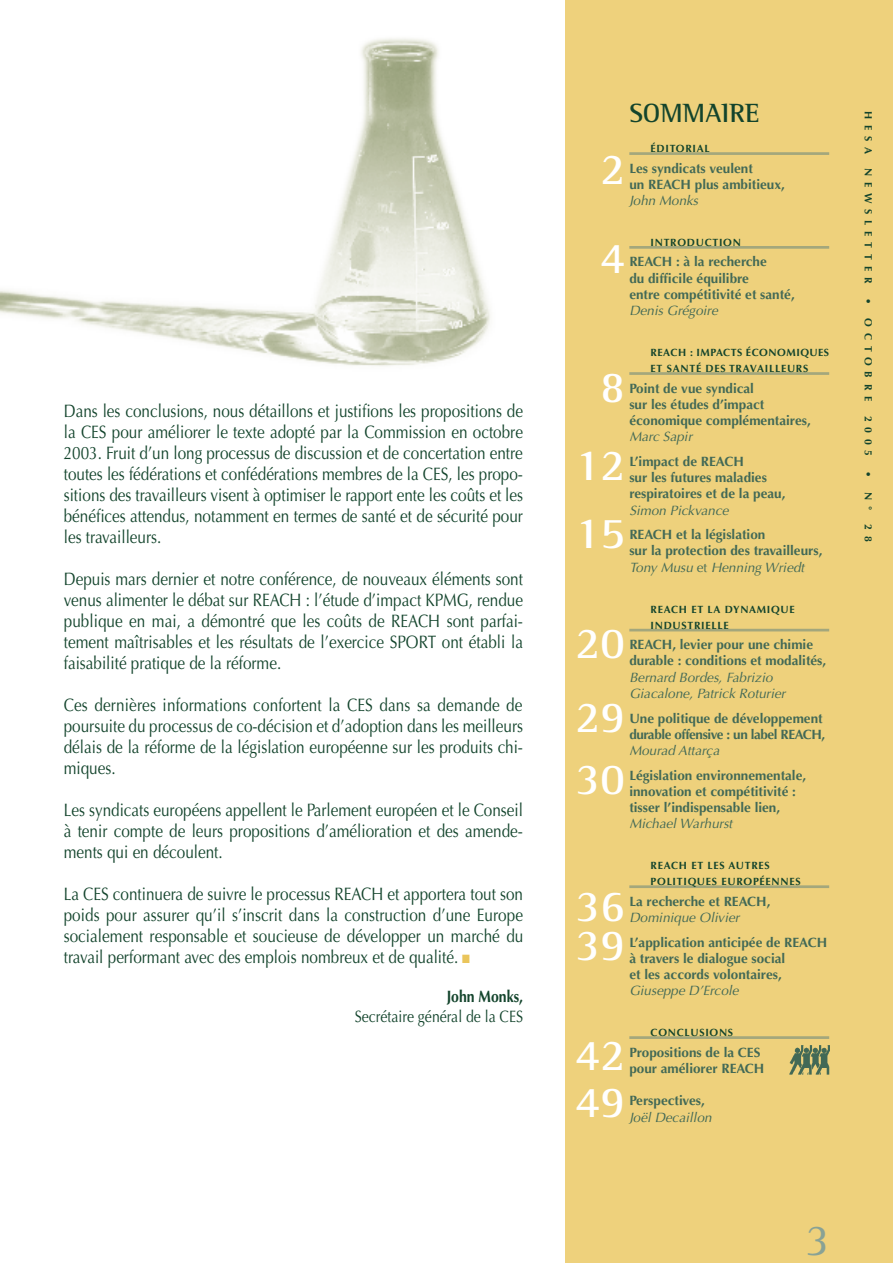
<style>
.page{position:relative;width:893px;height:1263px;background:#fff}
.page>*{position:absolute;margin:0;border:0;box-sizing:border-box;transform-origin:0 0}
.t1{font:700 45px "Rotis Semi Serif";color:#fff}
.t2{font:45px "Rotis Semi Serif";color:#89a295}
.t3{font:700 27px "Rotis Semi Serif";color:#13442c}
.Body{font:18px/21px "Optima";color:#13442c;text-align:justify;scale:.85 1}
.Body-2{font:16.5px "Optima";color:#13442c;scale:.85 1}
.Body-3{font:700 16.5px "Optima";color:#13442c;scale:.85 1}
.Som_Niv2{font:700 13.5px/16.2px "Optima";color:#426956}
.Som_Niv3{font:italic 13.5px/16.2px "Optima";color:#426956}
.Som_Niv2-2{font:700 13.5px/16.2px "Optima";letter-spacing:-.025em;color:#426956}
.Som_Niv1{font:700 10.5px/16.2px "Optima";letter-spacing:.07em;color:#13442c}
.Som_Niv1-2{font:700 10.5px/16.2px "Optima";letter-spacing:.05em;color:#13442c}
.Som_Niv1-3{font:700 10.5px "Optima";letter-spacing:.55em;color:#13442c}
.s1{color:#eac55b}
.s2{font-style:normal}
</style>
<div class="page">
<img style="left:0;top:38px;width:490px;height:328px">
<div style="left:566px;top:0;width:327px;height:1263px;background:#eed17c"></div>
<hr style="left:629px;top:152px;width:200px;height:3px;background:#a3a77c">
<hr style="left:629px;top:246px;width:200px;height:3px;background:#a3a77c">
<hr style="left:629px;top:372px;width:200px;height:3px;background:#a3a77c">
<hr style="left:629px;top:629px;width:200px;height:2px;background:#a3a77c">
<hr style="left:629px;top:885px;width:200px;height:3px;background:#a3a77c">
<hr style="left:629px;top:1036px;width:200px;height:3px;background:#a3a77c">
<img style="left:789px;top:1045px;width:40px;height:29px">
<p class="Body" style="left:64px;top:401px;width:542px">Dans les conclusions, nous détaillons et justifions les propositions de la CES pour améliorer le texte adopté par la Commission en octobre 2003. Fruit d’un long processus de discussion et de concertation entre toutes les fédérations et confédérations membres de la CES, les propo&shy;sitions des travailleurs visent à optimiser le rapport ente les coûts et les bénéfices attendus, notamment en termes de santé et de sécurité pour les travailleurs.</p>
<p class="Body" style="left:64px;top:569px;width:542px">Depuis mars dernier et notre conférence, de nouveaux éléments sont venus alimenter le débat sur REACH : l’étude d’impact KPMG, rendue publique en mai, a démontré que les coûts de REACH sont parfai&shy;tement maîtrisables et les résultats de l’exercice SPORT ont établi la faisabilité pratique de la réforme.</p>
<p class="Body" style="left:64px;top:695px;width:542px">Ces dernières informations confortent la CES dans sa demande de poursuite du processus de co-décision et d’adoption dans les meilleurs délais de la réforme de la législation européenne sur les produits chi&shy;miques.</p>
<p class="Body" style="left:64px;top:800px;width:542px">Les syndicats européens appellent le Parlement européen et le Conseil à tenir compte de leurs propositions d’amélioration et des amende&shy;ments qui en découlent.</p>
<p class="Body" style="left:64px;top:884px;width:542px">La CES continuera de suivre le processus REACH et apportera tout son poids pour assurer qu’il s’inscrit dans la construction d’une Europe socialement responsable et soucieuse de développer un marché du travail performant avec des emplois nombreux et de qualité. <span class="s1">■</span></p>
<p class="Body-3" style="left:447px;top:987px;width:91px">John Monks,</p>
<p class="Body-2" style="left:355px;top:1006px;width:199px">Secrétaire général de la CES</p>
<p class="t3" style="left:629px;top:97px;width:132px">SOMMAIRE</p>
<p class="Som_Niv1" style="left:651px;top:141px;width:61px">ÉDITORIAL</p>
<p class="Som_Niv2" style="left:629px;top:160px;width:157px">Les syndicats veulent<br>un REACH plus ambitieux,</p>
<p class="Som_Niv3" style="left:629px;top:193px;width:70px">John Monks</p>
<p class="Som_Niv1" style="left:651px;top:234px;width:92px">INTRODUCTION</p>
<p class="Som_Niv2" style="left:629px;top:254px;width:167px">REACH : à la recherche<br>du difficile équilibre<br>entre compétitivité et santé,</p>
<p class="Som_Niv3" style="left:629px;top:303px;width:90px">Denis Grégoire</p>
<p class="Som_Niv1-2" style="left:651px;top:344px;width:180px">REACH : IMPACTS ÉCONOMIQUES<br>ET SANTÉ DES TRAVAILLEURS</p>
<p class="Som_Niv2" style="left:629px;top:380px;width:183px">Point de vue syndical<br>sur les études d’impact économique complémentaires,</p>
<p class="Som_Niv3" style="left:629px;top:429px;width:64px">Marc Sapir</p>
<p class="Som_Niv2" style="left:629px;top:453px;width:158px">L’impact de REACH<br>sur les futures maladies respiratoires et de la peau,</p>
<p class="Som_Niv3" style="left:629px;top:502px;width:101px">Simon Pickvance</p>
<p class="Som_Niv2" style="left:629px;top:527px;width:195px">REACH et la législation<br>sur la protection des travailleurs,</p>
<p class="Som_Niv3" style="left:629px;top:559px;width:176px">Tony Musu <span class="s2">et</span> Henning Wriedt</p>
<p class="Som_Niv1" style="left:651px;top:601px;width:146px">REACH ET LA DYNAMIQUE<br>INDUSTRIELLE</p>
<p class="Som_Niv2" style="left:629px;top:637px;width:198px">REACH, levier pour une chimie durable : conditions et modalités,</p>
<p class="Som_Niv3" style="left:629px;top:669px;width:158px">Bernard Bordes, Fabrizio<br>Giacalone, Patrick Roturier</p>
<p class="Som_Niv2-2" style="left:629px;top:710px;width:198px">Une politique de développement durable offensive : un label REACH,</p>
<p class="Som_Niv3" style="left:629px;top:742px;width:92px">Mourad Attarça</p>
<p class="Som_Niv2" style="left:629px;top:767px;width:178px">Législation environnementale, innovation et compétitivité : tisser l’indispensable lien,</p>
<p class="Som_Niv3" style="left:629px;top:816px;width:105px">Michael Warhurst</p>
<p class="Som_Niv1" style="left:651px;top:858px;width:152px">REACH ET LES AUTRES<br>POLITIQUES EUROPÉENNES</p>
<p class="Som_Niv2" style="left:629px;top:893px;width:143px">La recherche et REACH,</p>
<p class="Som_Niv3" style="left:629px;top:909px;width:112px">Dominique Olivier</p>
<p class="Som_Niv2" style="left:629px;top:934px;width:199px">L’application anticipée de REACH à travers le dialogue social<br>et les accords volontaires,</p>
<p class="Som_Niv3" style="left:629px;top:983px;width:111px">Giuseppe D’Ercole</p>
<p class="Som_Niv1" style="left:651px;top:1025px;width:84px">CONCLUSIONS</p>
<p class="Som_Niv2" style="left:629px;top:1044px;width:137px">Propositions de la CES pour améliorer REACH</p>
<p class="Som_Niv2" style="left:629px;top:1093px;width:77px">Perspectives,</p>
<p class="Som_Niv3" style="left:629px;top:1109px;width:84px">Joël Decaillon</p>
<p class="t1" style="left:600px;top:142px;width:27px">2</p>
<p class="t1" style="left:600px;top:231px;width:27px">4</p>
<p class="t1" style="left:600px;top:360px;width:27px">8</p>
<p class="t1" style="left:575px;top:438px;width:52px">12</p>
<p class="t1" style="left:575px;top:506px;width:52px">15</p>
<p class="t1" style="left:575px;top:616px;width:52px">20</p>
<p class="t1" style="left:575px;top:690px;width:52px">29</p>
<p class="t1" style="left:575px;top:752px;width:52px">30</p>
<p class="t1" style="left:575px;top:878px;width:52px">36</p>
<p class="t1" style="left:575px;top:917px;width:52px">39</p>
<p class="t1" style="left:575px;top:1028px;width:52px">42</p>
<p class="t1" style="left:575px;top:1075px;width:52px">49</p>
<p class="Som_Niv1" style="left:876px;top:111px;width:44px;rotate:90deg">HESA</p>
<p class="Som_Niv1-3" style="left:874px;top:168px;width:116px;rotate:90deg">NEWSLETTER</p>
<p class="Som_Niv1-3" style="left:874px;top:297px;width:105px;rotate:90deg">• OCTOBRE</p>
<p class="Som_Niv1" style="left:876px;top:416px;width:42px;rotate:90deg">2005</p>
<p class="Som_Niv1" style="left:876px;top:471px;width:40px;rotate:90deg">• N°</p>
<p class="Som_Niv1" style="left:876px;top:524px;width:19px;rotate:90deg">2 8</p>
<p class="t2" style="left:806px;top:1213px;width:25px">3</p>
</div>
